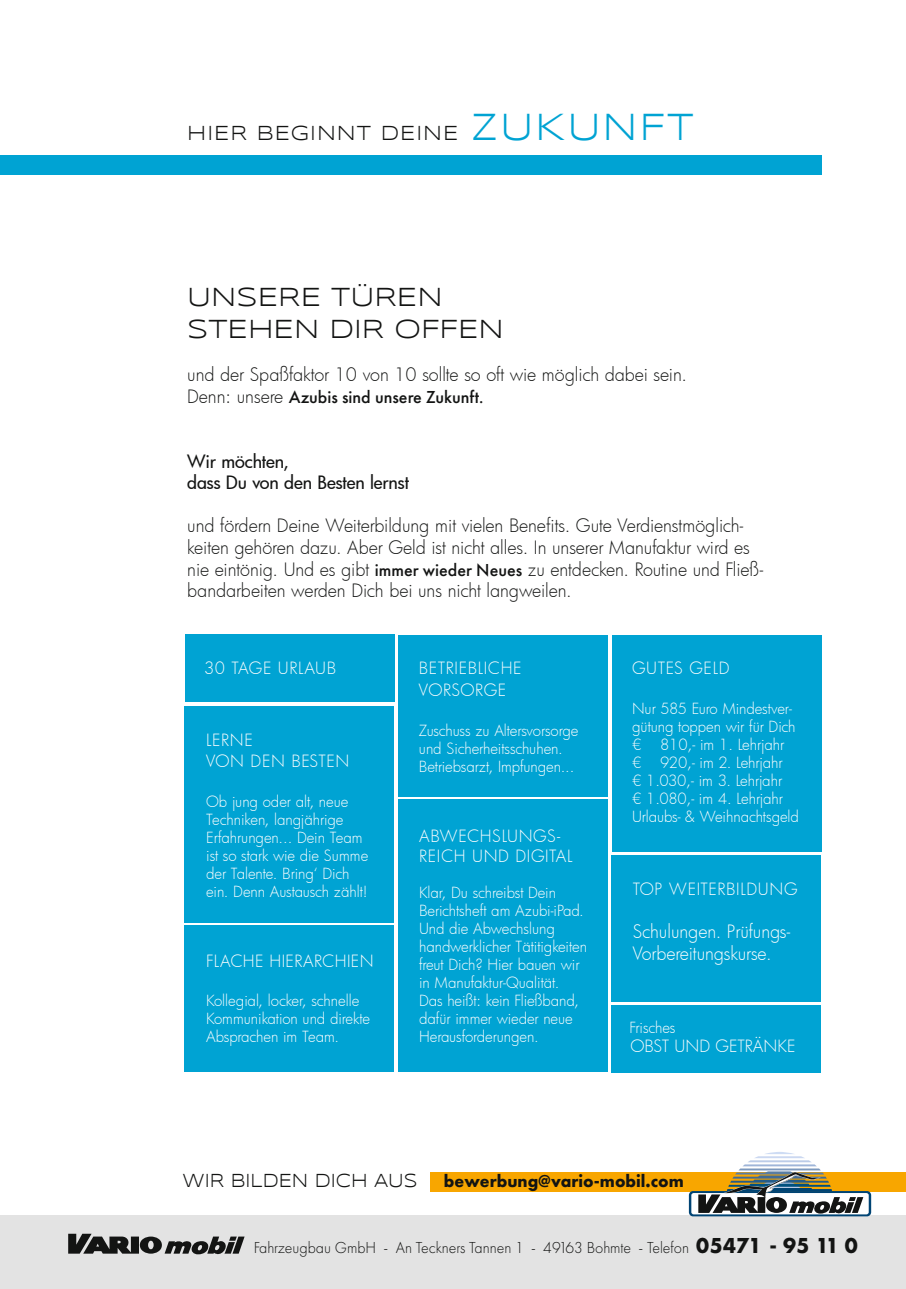
<style>
.page{position:relative;width:906px;height:1289px;background:#fff}
.page>*{position:absolute;margin:0;border:0;box-sizing:border-box;transform-origin:0 0}
.t1{font:27px/32.4px "Syncopate";color:#131413}
.t2{font:21px "Syncopate";letter-spacing:.05em;color:#131413;scale:.96 1}
.t3{font:19.5px "Syncopate";color:#131413;scale:.9 1}
.t4{font:300 18px/21.6px "Futura";letter-spacing:-.005em;color:#131413}
.t5{font:300 18px/21.6px "Futura";letter-spacing:-.005em;color:#fff}
.t6{font:500 18px "Futura PT";color:#131413}
.t7{font:500 18px/21.6px "Futura";letter-spacing:-.005em;color:#131413}
.t8{font:700 18px "Futura PT";color:#131413;scale:.96 1}
.t9{font:300 16.5px/21.6px "Futura";letter-spacing:.04em;color:#fff}
.t10{font:300 16.5px "Futura PT";color:#131413;scale:.96 1}
.t11{font:300 16.5px "Futura";letter-spacing:.005em;color:#fff}
.t12{font:300 15px/18px "Futura";letter-spacing:-.005em;color:#fff}
.s1{font-size:39px;color:#00a3d3}
.s2{font-family:"Futura";font-weight:300}
.s3{font-family:"Futura PT";font-weight:500}
.s4{font-weight:700;font-size:22.5px}
</style>
<div class="page">
<div style="left:0;top:1215px;width:906px;height:73px;background:#e3e3e3"></div>
<svg style="left:68px;top:1233px;width:177px;height:22px"></svg>
<div style="left:431px;top:1171px;width:475px;height:20px;background:#f8a600"></div>
<svg style="left:689px;top:1152px;width:182px;height:64px"></svg>
<div style="left:0;top:155px;width:821px;height:20px;background:#00a3d3"></div>
<div style="left:611px;top:855px;width:210px;height:146px;background:#00a3d3"></div>
<div style="left:398px;top:799px;width:210px;height:272px;background:#00a3d3"></div>
<div style="left:612px;top:634px;width:210px;height:217px;background:#00a3d3"></div>
<div style="left:398px;top:634px;width:210px;height:162px;background:#00a3d3"></div>
<div style="left:185px;top:634px;width:210px;height:68px;background:#00a3d3"></div>
<div style="left:184px;top:706px;width:210px;height:216px;background:#00a3d3"></div>
<div style="left:184px;top:925px;width:210px;height:146px;background:#00a3d3"></div>
<div style="left:611px;top:1005px;width:210px;height:67px;background:#00a3d3"></div>
<h2 class="t2" style="left:187px;top:121px;width:529px">HIER BEGINNT DEINE <span class="s1">ZUKUNFT</span></h2>
<h1 class="t1" style="left:187px;top:280px;width:318px">UNSERE TÜREN<br>STEHEN DIR OFFEN</h1>
<p class="t4" style="left:187px;top:363px;width:501px">und der Spaßfaktor 10 von 10 sollte so oft wie möglich dabei sein.</p>
<p class="t6" style="left:187px;top:386px;width:298px"><span class="s2">Denn: unsere</span> Azubis sind unsere Zukunft.</p>
<p class="t7" style="left:187px;top:450px;width:223px">Wir möchten,<br>dass Du von den Besten lernst</p>
<p class="t4" style="left:187px;top:514px;width:577px">und fördern Deine Weiterbildung mit vielen Benefits. Gute Verdienstmöglich&shy;keiten gehören dazu. Aber Geld ist nicht alles. In unserer Manufaktur wird es nie eintönig. Und es gibt <span class="s3">immer wieder Neues</span> zu entdecken. Routine und Fließ&shy;bandarbeiten werden Dich bei uns nicht langweilen.</p>
<p class="t9" style="left:204px;top:657px;width:133px">30 TAGE URLAUB</p>
<p class="t9" style="left:206px;top:728px;width:145px">LERNE<br>VON DEN BESTEN</p>
<p class="t12" style="left:206px;top:792px;width:164px">Ob jung oder alt, neue<br>Techniken, langjährige<br>Erfahrungen... Dein Team ist so stark wie die Summe der Talente. Bring‘ Dich ein. Denn Austausch zählt!</p>
<p class="t9" style="left:206px;top:949px;width:169px">FLACHE HIERARCHIEN</p>
<p class="t12" style="left:206px;top:991px;width:166px">Kollegial, locker, schnelle<br>Kommunikation und direkte<br>Absprachen im Team.</p>
<p class="t9" style="left:419px;top:657px;width:104px">BETRIEBLICHE<br>VORSORGE</p>
<p class="t12" style="left:419px;top:720px;width:161px">Zuschuss zu Altersvorsorge und Sicherheitsschuhen.<br>Betriebsarzt, Impfungen...</p>
<p class="t9" style="left:632px;top:657px;width:99px">GUTES GELD</p>
<p class="t12" style="left:632px;top:699px;width:168px">Nur 585 Euro Mindestver&shy;gütung toppen wir für Dich € 810,- im 1. Lehrjahr<br>€ 920,- im 2. Lehrjahr<br>€ 1.030,- im 3. Lehrjahr<br>€ 1.080,- im 4. Lehrjahr<br>Urlaubs- &amp; Weihnachtsgeld</p>
<p class="t9" style="left:419px;top:825px;width:155px;line-height:19.8px">ABWECHSLUNGS-<br>REICH UND DIGITAL</p>
<p class="t12" style="left:419px;top:882px;width:169px">Klar, Du schreibst Dein<br>Berichtsheft am Azubi-iPad.<br>Und die Abwechslung handwerklicher Tätitigkeiten freut Dich? Hier bauen wir in Manufaktur-Qualität.<br>Das heißt: kein Fließband, dafür immer wieder neue<br>Herausforderungen.</p>
<p class="t9" style="left:632px;top:877px;width:166px">TOP WEITERBILDUNG</p>
<p class="t5" style="left:632px;top:920px;width:159px">Schulungen. Prüfungs-<br>Vorbereitungskurse.</p>
<p class="t12" style="left:629px;top:1018px;width:47px">Frisches</p>
<p class="t11" style="left:630px;top:1034px;width:167px">OBST UND GETRÄNKE</p>
<h3 class="t3" style="left:183px;top:1169px;width:262px">WIR BILDEN DICH AUS</h3>
<p class="t8" style="left:444px;top:1169px;width:251px">bewerbung@vario-mobil.com</p>
<p class="t10" style="left:254px;top:1238px;width:630px">Fahrzeugbau GmbH - An Teckners Tannen 1 - 49163 Bohmte - Telefon <span class="s4">05471 - 95 11 0</span></p>
</div>
